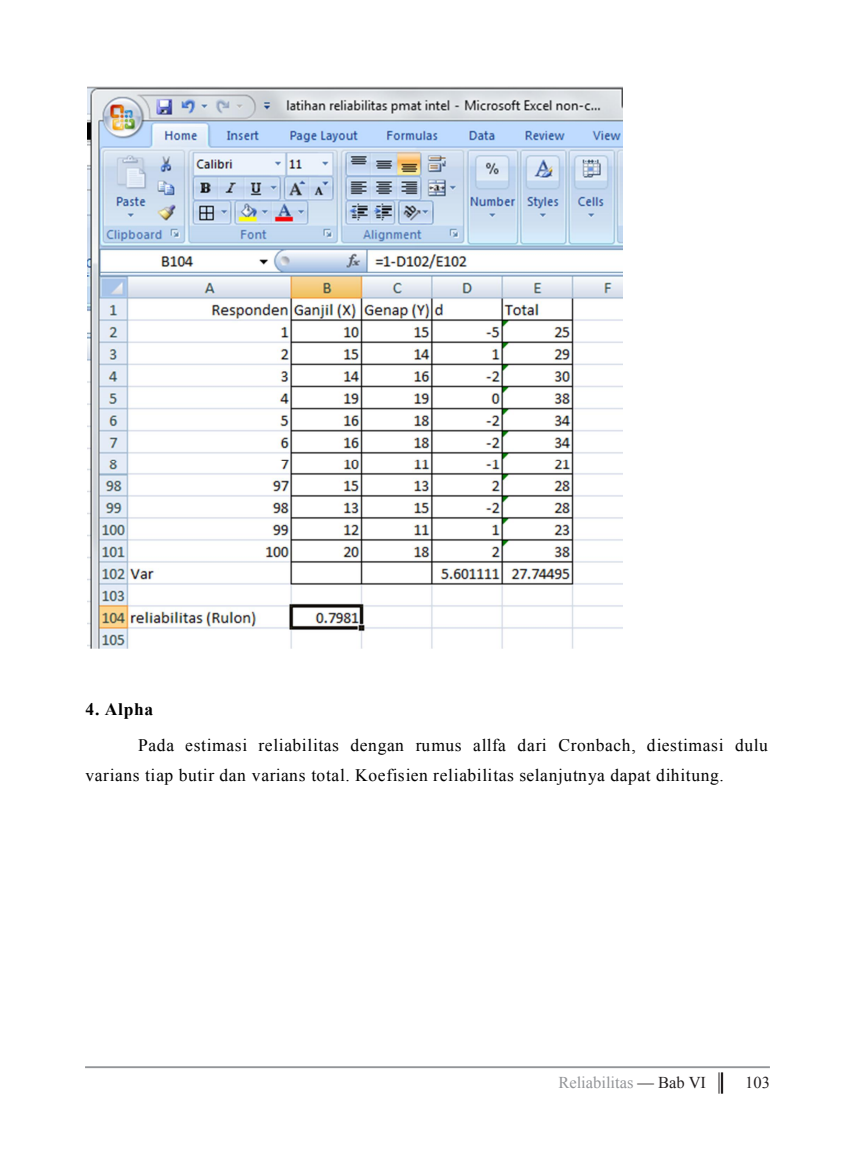
<style>
.page{position:relative;width:855px;height:1149px;background:#fff}
.page>*{position:absolute;margin:0;border:0;box-sizing:border-box;transform-origin:0 0}
.t1{font:17.55px/36px "Times New Roman";letter-spacing:.035em;color:#000}
.t2{font:16.5px "Times New Roman";color:#939598}
.t3{font:16.5px "Times New Roman";color:#231f20}
.s1{font-weight:700}
.s2{color:#231f20}
</style>
<div class="page">
<hr style="left:721px;top:1071px;width:2px;height:22px;background:#231f20">
<svg style="left:718px;top:1072px;width:1px;height:21px"></svg>
<hr style="left:85px;top:1065px;width:685px;height:2px;background:#939598">
<img style="left:87px;top:86px;width:535px;height:562px">
<p class="t1" style="left:138px;top:690px;width:631px;text-indent:-53px"><span class="s1">4. Alpha<br></span>Pada estimasi reliabilitas dengan rumus allfa dari Cronbach, diestimasi dulu</p>
<p class="t1" style="left:86px;top:756px;width:639px">varians tiap butir dan varians total. Koefisien reliabilitas selanjutnya dapat dihitung.</p>
<p class="t2" style="left:558px;top:1071px;width:149px">Reliabilitas <span class="s2">— Bab VI</span></p>
<p class="t3" style="left:745px;top:1071px;width:26px">103</p>
</div>
